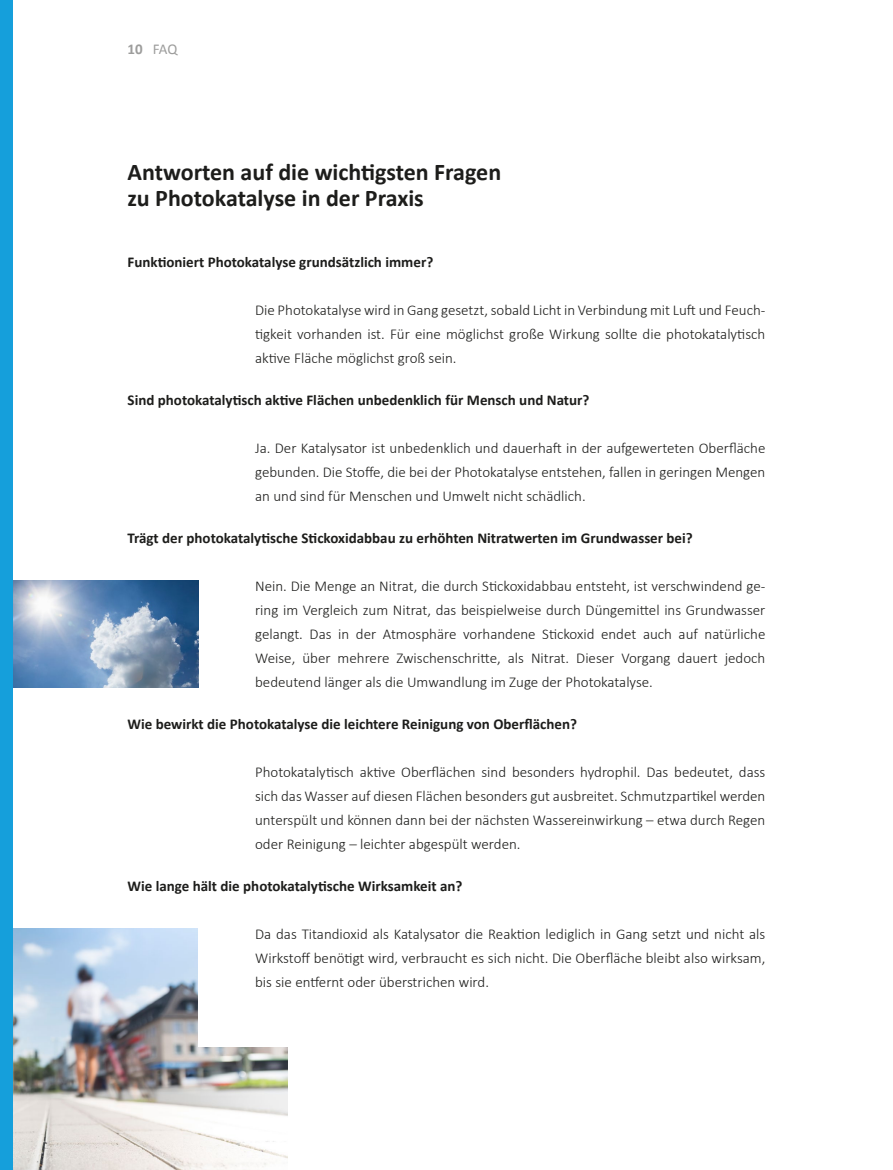
<style>
.page{position:relative;width:893px;height:1170px;background:#fff}
.page>*{position:absolute;margin:0;border:0;box-sizing:border-box;transform-origin:0 0}
.t1{font:700 24px/26.4px "Calibri";color:#1d1d1b}
.t2{font:300 15px/24px "Calibri";color:#1d1d1b;text-align:justify}
.t3{font:700 15px "Calibri";color:#1d1d1b}
.t4{font:15px "Calibri";color:#9d9d9c}
.s1{font-weight:700}
</style>
<div class="page">
<img style="left:13px;top:580px;width:186px;height:107px">
<img style="left:13px;top:928px;width:274px;height:241px">
<div style="left:0;top:0;width:13px;height:1169px;background:#159fdb"></div>
<div style="left:199px;top:748px;width:693px;height:298px;background:#fff"></div>
<p class="t4" style="left:128px;top:39px;width:52px"><span class="s1">10</span> FAQ</p>
<h1 class="t1" style="left:128px;top:158px;width:375px">Antworten auf die wichtigsten Fragen zu Photokatalyse in der Praxis</h1>
<p class="t3" style="left:128px;top:252px;width:307px">Funktioniert Photokatalyse grundsätzlich immer?</p>
<p class="t2" style="left:255px;top:297px;width:512px">Die Photokatalyse wird in Gang gesetzt, sobald Licht in Verbindung mit Luft und Feuch&shy;tigkeit vorhanden ist. Für eine möglichst große Wirkung sollte die photokatalytisch aktive Fläche möglichst groß sein.</p>
<p class="t3" style="left:128px;top:390px;width:463px">Sind photokatalytisch aktive Flächen unbedenklich für Mensch und Natur?</p>
<p class="t2" style="left:255px;top:435px;width:512px">Ja. Der Katalysator ist unbedenklich und dauerhaft in der aufgewerteten Oberfläche gebunden. Die Stoffe, die bei der Photokatalyse entstehen, fallen in geringen Mengen an und sind für Menschen und Umwelt nicht schädlich.</p>
<p class="t3" style="left:128px;top:528px;width:567px">Trägt der photokatalytische Stickoxidabbau zu erhöhten Nitratwerten im Grundwasser bei?</p>
<p class="t2" style="left:255px;top:573px;width:512px">Nein. Die Menge an Nitrat, die durch Stickoxidabbau entsteht, ist verschwindend ge&shy;ring im Vergleich zum Nitrat, das beispielweise durch Düngemittel ins Grundwasser gelangt. Das in der Atmosphäre vorhandene Stickoxid endet auch auf natürliche Weise, über mehrere Zwischenschritte, als Nitrat. Dieser Vorgang dauert jedoch bedeutend länger als die Umwandlung im Zuge der Photokatalyse.</p>
<p class="t3" style="left:128px;top:714px;width:451px">Wie bewirkt die Photokatalyse die leichtere Reinigung von Oberflächen?</p>
<p class="t2" style="left:255px;top:759px;width:512px">Photokatalytisch aktive Oberflächen sind besonders hydrophil. Das bedeutet, dass sich das Wasser auf diesen Flächen besonders gut ausbreitet. Schmutzpartikel werden unterspült und können dann bei der nächsten Wassereinwirkung – etwa durch Regen oder Reinigung – leichter abgespült werden.</p>
<p class="t3" style="left:128px;top:876px;width:336px">Wie lange hält die photokatalytische Wirksamkeit an?</p>
<p class="t2" style="left:255px;top:921px;width:512px">Da das Titandioxid als Katalysator die Reaktion lediglich in Gang setzt und nicht als Wirkstoff benötigt wird, verbraucht es sich nicht. Die Oberfläche bleibt also wirksam, bis sie entfernt oder überstrichen wird.</p>
</div>
